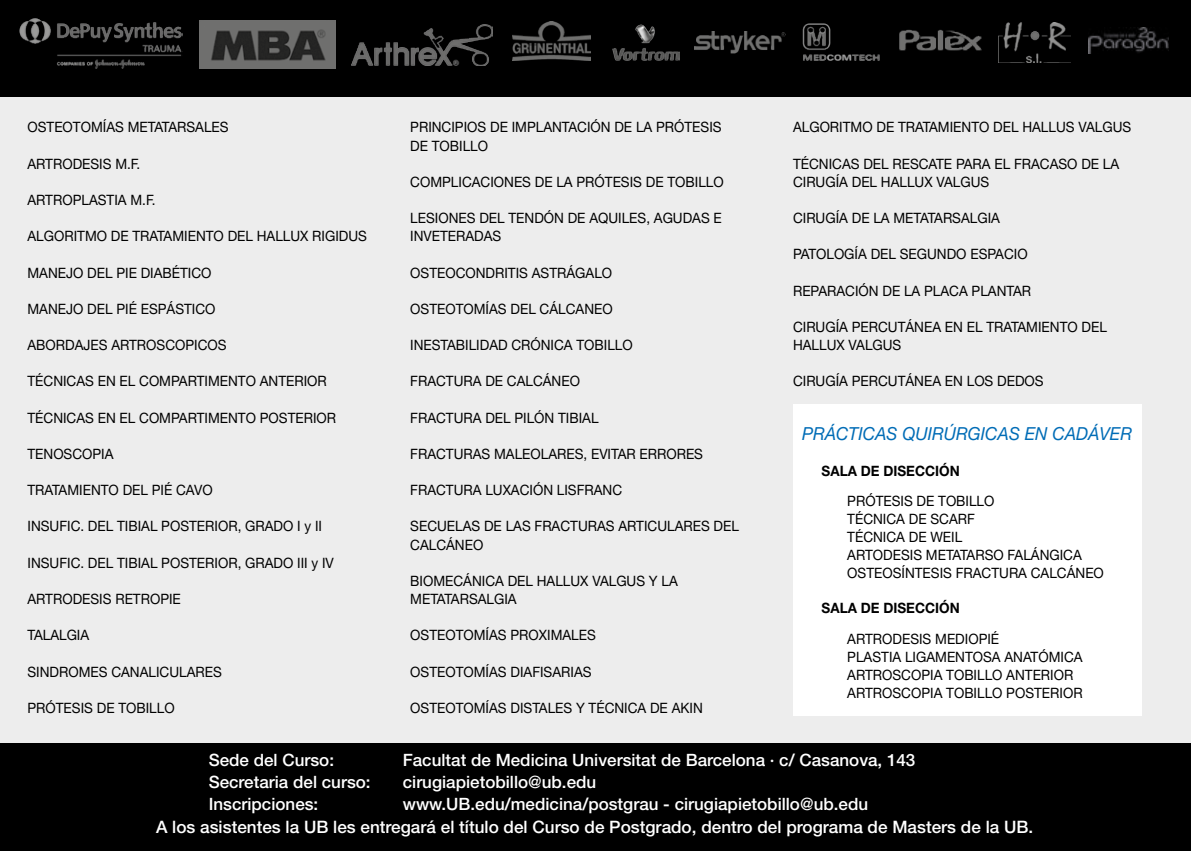
<style>
.page{position:relative;width:1191px;height:851px;background:#fff}
.page>*{position:absolute;margin:0;border:0;box-sizing:border-box;transform-origin:0 0}
.t1{font:italic 18px "Helvetica Neue LT";color:#006cb6;scale:.95 1}
.t2{font:500 17.2px "Helvetica Neue LT";color:#fff}
.t3{font:500 17px "Helvetica Neue LT";color:#fff}
.t4{font:14.2px/17.8px "Helvetica Neue LT";color:#000;scale:.95 1}
.t5{font:700 14.2px "Helvetica Neue LT";color:#000;scale:.95 1}
</style>
<div class="page">
<div style="left:0;top:96px;width:1191px;height:647px;background:#ededed"></div>
<div style="left:793px;top:404px;width:349px;height:312px;background:#fff"></div>
<div style="left:0;top:0;width:1191px;height:96px;background:#000"></div>
<div style="left:0;top:743px;width:1191px;height:107px;background:#000"></div>
<img style="left:19px;top:18px;width:164px;height:51px">
<img style="left:200px;top:21px;width:136px;height:48px">
<img style="left:352px;top:24px;width:141px;height:42px">
<img style="left:612px;top:24px;width:67px;height:36px">
<img style="left:694px;top:31px;width:92px;height:22px">
<img style="left:802px;top:23px;width:78px;height:38px">
<img style="left:513px;top:21px;width:77px;height:39px">
<img style="left:998px;top:23px;width:72px;height:39px">
<img style="left:899px;top:29px;width:82px;height:22px">
<img style="left:1088px;top:27px;width:80px;height:26px">
<p class="t4" style="left:27px;top:118px;width:213px">OSTEOTOMÍAS METATARSALES</p>
<p class="t4" style="left:27px;top:155px;width:120px">ARTRODESIS M.F.</p>
<p class="t4" style="left:27px;top:191px;width:136px">ARTROPLASTIA M.F.</p>
<p class="t4" style="left:27px;top:227px;width:359px">ALGORITMO DE TRATAMIENTO DEL HALLUX RIGIDUS</p>
<p class="t4" style="left:27px;top:263px;width:195px">MANEJO DEL PIE DIABÉTICO</p>
<p class="t4" style="left:27px;top:299px;width:199px">MANEJO DEL PIÉ ESPÁSTICO</p>
<p class="t4" style="left:27px;top:336px;width:211px">ABORDAJES ARTROSCOPICOS</p>
<p class="t4" style="left:27px;top:372px;width:316px">TÉCNICAS EN EL COMPARTIMENTO ANTERIOR</p>
<p class="t4" style="left:27px;top:408px;width:326px">TÉCNICAS EN EL COMPARTIMENTO POSTERIOR</p>
<p class="t4" style="left:27px;top:444px;width:92px">TENOSCOPIA</p>
<p class="t4" style="left:27px;top:481px;width:196px">TRATAMIENTO DEL PIÉ CAVO</p>
<p class="t4" style="left:27px;top:517px;width:311px">INSUFIC. DEL TIBIAL POSTERIOR, GRADO I y II</p>
<p class="t4" style="left:27px;top:553px;width:324px">INSUFIC. DEL TIBIAL POSTERIOR, GRADO III y IV</p>
<p class="t4" style="left:27px;top:589px;width:163px">ARTRODESIS RETROPIE</p>
<p class="t4" style="left:27px;top:626px;width:67px">TALALGIA</p>
<p class="t4" style="left:27px;top:662px;width:206px">SINDROMES CANALICULARES</p>
<p class="t4" style="left:27px;top:698px;width:156px">PRÓTESIS DE TOBILLO</p>
<p class="t4" style="left:410px;top:118px;width:329px">PRINCIPIOS DE IMPLANTACIÓN DE LA PRÓTESIS<br>DE TOBILLO</p>
<p class="t4" style="left:410px;top:173px;width:331px">COMPLICACIONES DE LA PRÓTESIS DE TOBILLO</p>
<p class="t4" style="left:410px;top:209px;width:329px">LESIONES DEL TENDÓN DE AQUILES, AGUDAS E<br>INVETERADAS</p>
<p class="t4" style="left:410px;top:263px;width:214px">OSTEOCONDRITIS ASTRÁGALO</p>
<p class="t4" style="left:410px;top:299px;width:215px">OSTEOTOMÍAS DEL CÁLCANEO</p>
<p class="t4" style="left:410px;top:336px;width:236px">INESTABILIDAD CRÓNICA TOBILLO</p>
<p class="t4" style="left:410px;top:372px;width:180px">FRACTURA DE CALCÁNEO</p>
<p class="t4" style="left:410px;top:408px;width:200px">FRACTURA DEL PILÓN TIBIAL</p>
<p class="t4" style="left:410px;top:444px;width:310px">FRACTURAS MALEOLARES, EVITAR ERRORES</p>
<p class="t4" style="left:410px;top:481px;width:224px">FRACTURA LUXACIÓN LISFRANC</p>
<p class="t4" style="left:410px;top:517px;width:347px">SECUELAS DE LAS FRACTURAS ARTICULARES DEL<br>CALCÁNEO</p>
<p class="t4" style="left:410px;top:571px;width:283px">BIOMECÁNICA DEL HALLUX VALGUS Y LA<br>METATARSALGIA</p>
<p class="t4" style="left:410px;top:626px;width:197px">OSTEOTOMÍAS PROXIMALES</p>
<p class="t4" style="left:410px;top:662px;width:192px">OSTEOTOMÍAS DIAFISARIAS</p>
<p class="t4" style="left:410px;top:698px;width:309px">OSTEOTOMÍAS DISTALES Y TÉCNICA DE AKIN</p>
<p class="t4" style="left:793px;top:118px;width:357px">ALGORITMO DE TRATAMIENTO DEL HALLUS VALGUS</p>
<p class="t4" style="left:793px;top:154px;width:345px">TÉCNICAS DEL RESCATE PARA EL FRACASO DE LA<br>CIRUGÍA DEL HALLUX VALGUS</p>
<p class="t4" style="left:793px;top:209px;width:219px">CIRUGÍA DE LA METATARSALGIA</p>
<p class="t4" style="left:793px;top:245px;width:248px">PATOLOGÍA DEL SEGUNDO ESPACIO</p>
<p class="t4" style="left:793px;top:281px;width:252px">REPARACIÓN DE LA PLACA PLANTAR</p>
<p class="t4" style="left:793px;top:317px;width:332px">CIRUGÍA PERCUTÁNEA EN EL TRATAMIENTO DEL<br>HALLUX VALGUS</p>
<p class="t4" style="left:793px;top:372px;width:265px">CIRUGÍA PERCUTÁNEA EN LOS DEDOS</p>
<p class="t1" style="left:802px;top:422px;width:349px">PRÁCTICAS QUIRÚRGICAS EN CADÁVER</p>
<p class="t5" style="left:821px;top:461px;width:147px">SALA DE DISECCIÓN</p>
<p class="t4" style="left:847px;top:492px;width:272px">PRÓTESIS DE TOBILLO<br>TÉCNICA DE SCARF<br>TÉCNICA DE WEIL<br>ARTODESIS METATARSO FALÁNGICA<br>OSTEOSÍNTESIS FRACTURA CALCÁNEO</p>
<p class="t5" style="left:821px;top:599px;width:147px">SALA DE DISECCIÓN</p>
<p class="t4" style="left:847px;top:630px;width:249px">ARTRODESIS MEDIOPIÉ<br>PLASTIA LIGAMENTOSA ANATÓMICA<br>ARTROSCOPIA TOBILLO ANTERIOR<br>ARTROSCOPIA TOBILLO POSTERIOR</p>
<p class="t3" style="left:209px;top:749px;width:127px">Sede del Curso:</p>
<p class="t3" style="left:403px;top:749px;width:514px">Facultat de Medicina Universitat de Barcelona · c/ Casanova, 143</p>
<p class="t3" style="left:209px;top:771px;width:163px">Secretaria del curso:</p>
<p class="t3" style="left:403px;top:771px;width:195px">cirugiapietobillo@ub.edu</p>
<p class="t3" style="left:209px;top:793px;width:111px">Inscripciones:</p>
<p class="t3" style="left:403px;top:793px;width:467px">www.UB.edu/medicina/postgrau - cirugiapietobillo@ub.edu</p>
<p class="t2" style="left:156px;top:816px;width:878px">A los asistentes la UB les entregará el título del Curso de Postgrado, dentro del programa de Masters de la UB.</p>
</div>
